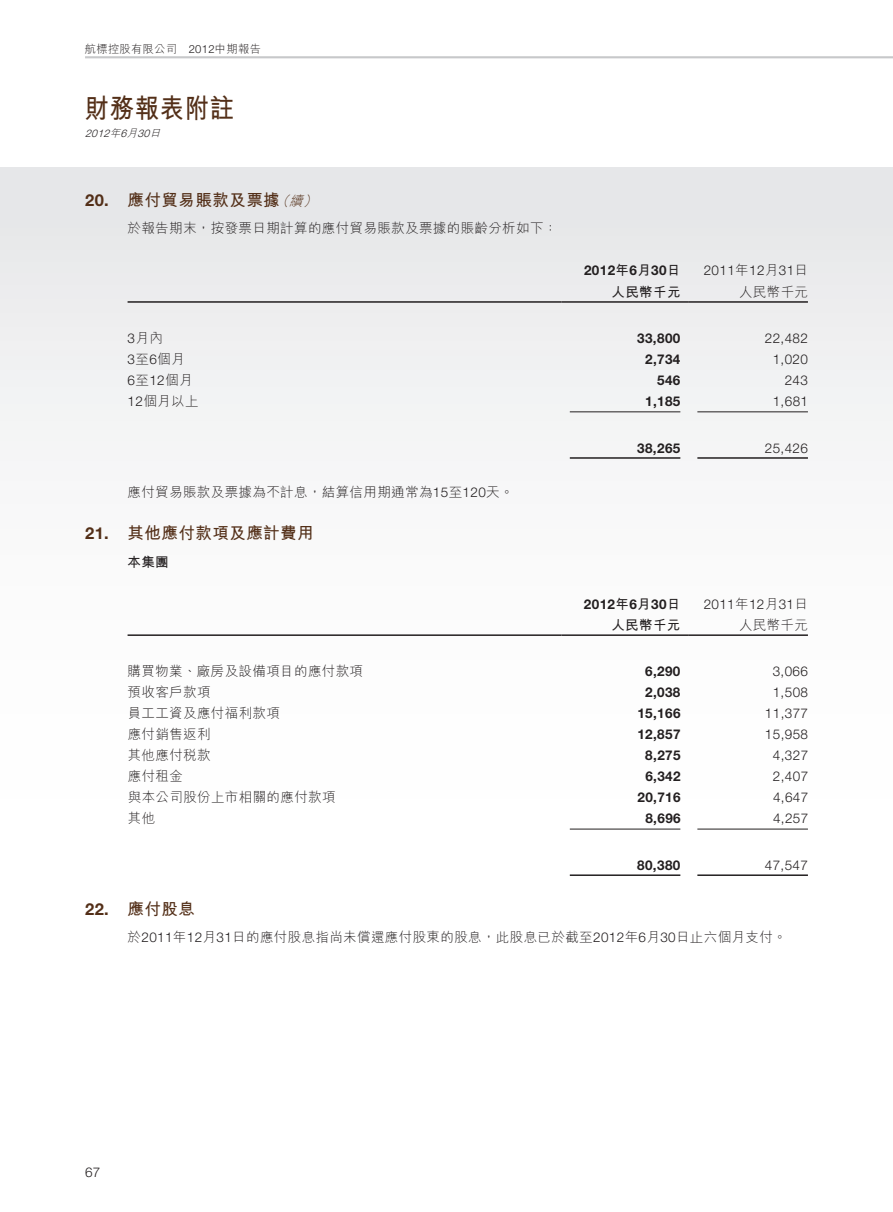
<style>
.page{position:relative;width:893px;height:1212px;background:#fff}
.page>*{position:absolute;margin:0;border:0;box-sizing:border-box;transform-origin:0 0}
.t1{font:700 27px "M Hei HK";letter-spacing:.03em;color:#532f18;scale:.9 1}
.t2{font:700 16.5px "M Hei HK";letter-spacing:.03em;color:#532f18}
.t3{font:700 16.5px "Helvetica Neue LT Std";color:#532f18}
.t4{font:300 13.5px "M Hei HK";letter-spacing:.03em;color:#231f20}
.t5{font:300 13.5px "Helvetica Neue LT Std";letter-spacing:.03em;color:#231f20}
.t6{font:700 13.5px "Helvetica Neue LT Std";letter-spacing:.03em;color:#231f20}
.t7{font:700 13.5px "M Hei HK";letter-spacing:.03em;color:#231f20}
.t8{font:italic 300 13.5px "M Hei HK";color:#532f18}
.t9{font:300 11.25px "Helvetica Neue LT Std";color:#231f20}
.t10{font:300 11.25px "M Hei HK";letter-spacing:.03em;color:#231f20}
.t11{font:italic 300 10.5px "Helvetica Neue LT Std";color:#231f20}
.t12{font:italic 300 10.5px "M Hei HK";color:#231f20}
.s1{font-family:"M Hei HK"}
.s2{font-family:"Helvetica Neue LT Std"}
</style>
<div class="page">
<div style="left:0;top:168px;width:893px;height:1044px;background:linear-gradient(to bottom,#ecedee,#fff)"></div>
<hr style="left:85px;top:56px;width:808px;height:2px;background:#c7c8ca">
<hr style="left:128px;top:301px;width:433px;height:2px;background:#231f20">
<hr style="left:561px;top:301px;width:128px;height:2px;background:#231f20">
<hr style="left:689px;top:301px;width:119px;height:2px;background:#231f20">
<hr style="left:570px;top:411px;width:110px;height:1px;background:#231f20">
<hr style="left:697px;top:411px;width:111px;height:1px;background:#231f20">
<hr style="left:570px;top:457px;width:110px;height:2px;background:#231f20">
<hr style="left:697px;top:457px;width:111px;height:2px;background:#231f20">
<hr style="left:128px;top:634px;width:433px;height:2px;background:#231f20">
<hr style="left:561px;top:634px;width:128px;height:2px;background:#231f20">
<hr style="left:689px;top:634px;width:119px;height:2px;background:#231f20">
<hr style="left:570px;top:829px;width:110px;height:1px;background:#231f20">
<hr style="left:697px;top:829px;width:111px;height:1px;background:#231f20">
<hr style="left:570px;top:874px;width:110px;height:2px;background:#231f20">
<hr style="left:697px;top:874px;width:111px;height:2px;background:#231f20">
<p class="t10" style="left:85px;top:41px;width:94px">航標控股有限公司</p>
<p class="t9" style="left:189px;top:42px;width:74px">2012<span class="s1">中期報告</span></p>
<h1 class="t1" style="left:85px;top:88px;width:167px">財務報表附註</h1>
<p class="t12" style="left:110px;top:126px;width:16px">年</p>
<p class="t12" style="left:121px;top:126px;width:22px">月<span class="s2">6</span></p>
<p class="t12" style="left:150px;top:126px;width:16px">日</p>
<p class="t11" style="left:85px;top:127px;width:29px">2012</p>
<p class="t11" style="left:137px;top:127px;width:17px">30</p>
<p class="t3" style="left:85px;top:190px;width:25px">20.</p>
<p class="t3" style="left:85px;top:523px;width:25px">21.</p>
<p class="t3" style="left:85px;top:898px;width:25px">22.</p>
<p class="t2" style="left:128px;top:188px;width:154px">應付貿易賬款及票據</p>
<p class="t8" style="left:289px;top:192px;width:20px">續</p>
<p class="t8" style="left:275px;top:192px;width:20px">（</p>
<p class="t8" style="left:303px;top:192px;width:20px">(</p>
<p class="t4" style="left:128px;top:219px;width:431px">於報告期末，按發票日期計算的應付貿易賬款及票據的賬齡分析如下：</p>
<p class="t6" style="left:584px;top:262px;width:98px">2012<span class="s1">年 月</span>6 30<span class="s1">日</span></p>
<p class="t5" style="left:704px;top:262px;width:106px">2011<span class="s1">年</span>12<span class="s1">月</span>31<span class="s1">日</span></p>
<p class="t7" style="left:611px;top:282px;width:71px">人民幣千元</p>
<p class="t4" style="left:739px;top:282px;width:71px">人民幣千元</p>
<p class="t4" style="left:128px;top:329px;width:37px"><span class="s2">3</span>月內</p>
<p class="t6" style="left:637px;top:330px;width:45px">33,800</p>
<p class="t5" style="left:765px;top:330px;width:45px">22,482</p>
<p class="t4" style="left:128px;top:350px;width:59px">至<span class="s2">3 6</span>個月</p>
<p class="t6" style="left:645px;top:351px;width:37px">2,734</p>
<p class="t5" style="left:773px;top:351px;width:37px">1,020</p>
<p class="t4" style="left:128px;top:371px;width:66px">至<span class="s2">6 12</span>個月</p>
<p class="t6" style="left:657px;top:372px;width:25px">546</p>
<p class="t5" style="left:785px;top:372px;width:25px">243</p>
<p class="t4" style="left:128px;top:392px;width:72px"><span class="s2">12</span>個月以上</p>
<p class="t6" style="left:645px;top:393px;width:37px">1,185</p>
<p class="t5" style="left:773px;top:393px;width:37px">1,681</p>
<p class="t6" style="left:637px;top:439px;width:45px">38,265</p>
<p class="t5" style="left:765px;top:439px;width:45px">25,426</p>
<p class="t4" style="left:128px;top:483px;width:387px">應付貿易賬款及票據為不計息，結算信用期通常為<span class="s2">15</span>至<span class="s2">120</span>天。</p>
<p class="t2" style="left:128px;top:521px;width:188px">其他應付款項及應計費用</p>
<p class="t7" style="left:128px;top:552px;width:43px">本集團</p>
<p class="t6" style="left:584px;top:595px;width:98px">2012<span class="s1">年 月</span>6 30<span class="s1">日</span></p>
<p class="t5" style="left:704px;top:596px;width:106px">2011<span class="s1">年</span>12<span class="s1">月</span>31<span class="s1">日</span></p>
<p class="t7" style="left:611px;top:615px;width:71px">人民幣千元</p>
<p class="t4" style="left:739px;top:615px;width:71px">人民幣千元</p>
<p class="t4" style="left:128px;top:662px;width:237px">購買物業、廠房及設備項目的應付款項</p>
<p class="t6" style="left:645px;top:663px;width:37px">6,290</p>
<p class="t5" style="left:773px;top:663px;width:37px">3,066</p>
<p class="t4" style="left:128px;top:683px;width:84px">預收客戶款項</p>
<p class="t6" style="left:645px;top:684px;width:37px">2,038</p>
<p class="t5" style="left:773px;top:684px;width:37px">1,508</p>
<p class="t4" style="left:128px;top:704px;width:154px">員工工資及應付福利款項</p>
<p class="t6" style="left:637px;top:705px;width:45px">15,166</p>
<p class="t5" style="left:765px;top:705px;width:45px">11,377</p>
<p class="t4" style="left:128px;top:725px;width:84px">應付銷售返利</p>
<p class="t6" style="left:637px;top:726px;width:45px">12,857</p>
<p class="t5" style="left:765px;top:726px;width:45px">15,958</p>
<p class="t4" style="left:128px;top:746px;width:84px">其他應付稅款</p>
<p class="t6" style="left:645px;top:747px;width:37px">8,275</p>
<p class="t5" style="left:773px;top:747px;width:37px">4,327</p>
<p class="t4" style="left:128px;top:767px;width:57px">應付租金</p>
<p class="t6" style="left:645px;top:768px;width:37px">6,342</p>
<p class="t5" style="left:773px;top:768px;width:37px">2,407</p>
<p class="t4" style="left:128px;top:788px;width:209px">與本公司股份上市相關的應付款項</p>
<p class="t6" style="left:637px;top:789px;width:45px">20,716</p>
<p class="t5" style="left:773px;top:789px;width:37px">4,647</p>
<p class="t4" style="left:128px;top:809px;width:29px">其他</p>
<p class="t6" style="left:645px;top:810px;width:37px">8,696</p>
<p class="t5" style="left:773px;top:810px;width:37px">4,257</p>
<p class="t6" style="left:637px;top:856px;width:45px">80,380</p>
<p class="t5" style="left:765px;top:857px;width:45px">47,547</p>
<p class="t2" style="left:128px;top:896px;width:69px">應付股息</p>
<p class="t4" style="left:128px;top:927px;width:661px">於<span class="s2">2011</span>年<span class="s2">12</span>月<span class="s2">31</span>日的應付股息指尚未償還應付股東的股息，此股息已於截至<span class="s2">2012</span>年 月<span class="s2">6 30</span>日止六個月支付。</p>
<p class="t5" style="left:85px;top:1163px;width:17px">67</p>
</div>
